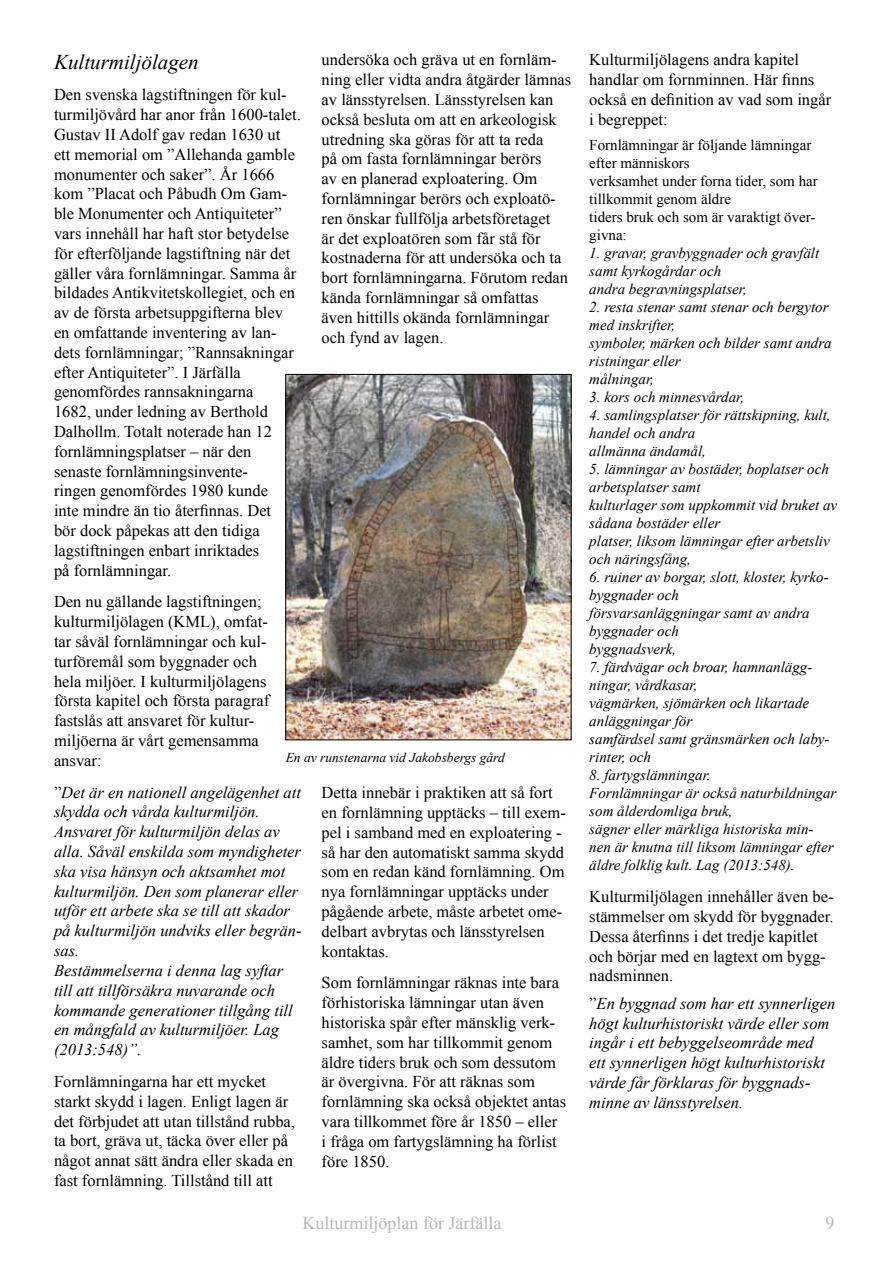
<style>
.page{position:relative;width:893px;height:1263px;background:#fff}
.page>*{position:absolute;margin:0;border:0;box-sizing:border-box;transform-origin:0 0}
.t1{font:italic 21px "Times New Roman";color:#000}
.t2{font:18px "Times New Roman";color:#b6b8ba}
.t3{font:16.5px/19.8px "Times New Roman";color:#000}
.t4{font:italic 16.5px/19.8px "Times New Roman";color:#000}
.t5{font:italic 15px/18px "Times New Roman";color:#000}
.t6{font:15px/18px "Times New Roman";color:#000}
.t7{font:italic 13.5px "Times New Roman";color:#000}
.s1{font-style:normal}
</style>
<div class="page">
<img style="left:288px;top:376px;width:281px;height:362px">
<p class="t3" style="left:322px;top:50px;width:251px">undersöka och gräva ut en fornläm&shy;ning eller vidta andra åtgärder lämnas av länsstyrelsen. Länsstyrelsen kan också besluta om att en arkeologisk utredning ska göras för att ta reda<br>på om fasta fornlämningar berörs<br>av en planerad exploatering. Om fornlämningar berörs och exploatö&shy;ren önskar fullfölja arbetsföretaget<br>är det exploatören som får stå för kostnaderna för att undersöka och ta bort fornlämningarna. Förutom redan kända fornlämningar så omfattas även hittills okända fornlämningar och fynd av lagen.</p>
<p class="t1" style="left:54px;top:47px;width:146px">Kulturmiljölagen</p>
<p class="t3" style="left:54px;top:85px;width:248px">Den svenska lagstiftningen för kul&shy;turmiljövård har anor från 1600-talet.<br>Gustav II Adolf gav redan 1630 ut ett memorial om ”Allehanda gamble monumenter och saker”. År 1666 kom ”Placat och Påbudh Om Gam&shy;ble Monumenter och Antiquiteter” vars innehåll har haft stor betydelse för efterföljande lagstiftning när det gäller våra fornlämningar. Samma år bildades Antikvitetskollegiet, och en av de första arbetsuppgifterna blev en omfattande inventering av lan&shy;dets fornlämningar; ”Rannsakningar efter Antiquiteter”. I Järfälla genomfördes rannsakningarna<br>1682, under ledning av Berthold Dalhollm. Totalt noterade han 12 fornlämningsplatser – när den senaste fornlämningsinvente-<br>ringen genomfördes 1980 kunde<br>inte mindre än tio återfinnas. Det<br>bör dock påpekas att den tidiga lagstiftningen enbart inriktades<br>på fornlämningar.</p>
<p class="t3" style="left:54px;top:592px;width:217px">Den nu gällande lagstiftningen; kulturmiljölagen (KML), omfat&shy;tar såväl fornlämningar och kul&shy;turföremål som byggnader och hela miljöer. I kulturmiljölagens första kapitel och första paragraf fastslås att ansvaret för kultur&shy;miljöerna är vårt gemensamma ansvar:</p>
<p class="t4" style="left:54px;top:782px;width:249px"><span class="s1">”</span>Det är en nationell angelägenhet att skydda och vårda kulturmiljön.<br>Ansvaret för kulturmiljön delas av alla. Såväl enskilda som myndigheter ska visa hänsyn och aktsamhet mot kulturmiljön. Den som planerar eller utför ett arbete ska se till att skador på kulturmiljön undviks eller begrän&shy;sas.<br>Bestämmelserna i denna lag syftar till att tillförsäkra nuvarande och kommande generationer tillgång till en mångfald av kulturmiljöer. Lag (2013:548)”.</p>
<p class="t3" style="left:54px;top:1071px;width:243px">Fornlämningarna har ett mycket starkt skydd i lagen. Enligt lagen är det förbjudet att utan tillstånd rubba, ta bort, gräva ut, täcka över eller på något annat sätt ändra eller skada en fast fornlämning. Tillstånd till att</p>
<p class="t7" style="left:286px;top:748px;width:221px">En av runstenarna vid Jakobsbergs gård</p>
<p class="t3" style="left:322px;top:782px;width:246px">Detta innebär i praktiken att så fort en fornlämning upptäcks – till exem&shy;pel i samband med en exploatering - så har den automatiskt samma skydd som en redan känd fornlämning. Om nya fornlämningar upptäcks under pågående arbete, måste arbetet ome&shy;delbart avbrytas och länsstyrelsen kontaktas.</p>
<p class="t3" style="left:322px;top:973px;width:246px">Som fornlämningar räknas inte bara förhistoriska lämningar utan även historiska spår efter mänsklig verk&shy;samhet, som har tillkommit genom äldre tiders bruk och som dessutom är övergivna. För att räknas som fornlämning ska också objektet antas vara tillkommet före år 1850 – eller<br>i fråga om fartygslämning ha förlist före 1850.</p>
<p class="t3" style="left:589px;top:50px;width:243px">Kulturmiljölagens andra kapitel handlar om fornminnen. Här finns också en definition av vad som ingår i begreppet:</p>
<p class="t6" style="left:589px;top:136px;width:230px">Fornlämningar är följande lämningar efter människors<br>verksamhet under forna tider, som har tillkommit genom äldre<br>tiders bruk och som är varaktigt över&shy;givna:</p>
<p class="t5" style="left:589px;top:244px;width:231px">1. gravar, gravbyggnader och gravfält samt kyrkogårdar och<br>andra begravningsplatser,</p>
<p class="t5" style="left:589px;top:298px;width:244px">2. resta stenar samt stenar och bergytor med inskrifter,<br>symboler, märken och bilder samt andra ristningar eller<br>målningar,</p>
<p class="t5" style="left:589px;top:388px;width:156px">3. kors och minnesvårdar,</p>
<p class="t5" style="left:589px;top:406px;width:243px">4. samlingsplatser för rättskipning, kult, handel och andra<br>allmänna ändamål,</p>
<p class="t5" style="left:589px;top:460px;width:249px">5. lämningar av bostäder, boplatser och arbetsplatser samt<br>kulturlager som uppkommit vid bruket av sådana bostäder eller<br>platser, liksom lämningar efter arbetsliv och näringsfång,</p>
<p class="t5" style="left:589px;top:568px;width:241px">6. ruiner av borgar, slott, kloster, kyrko&shy;byggnader och<br>försvarsanläggningar samt av andra byggnader och<br>byggnadsverk,</p>
<p class="t5" style="left:589px;top:658px;width:242px">7. färdvägar och broar, hamnanlägg&shy;ningar, vårdkasar,<br>vägmärken, sjömärken och likartade anläggningar för<br>samfärdsel samt gränsmärken och laby&shy;rinter, och</p>
<p class="t5" style="left:589px;top:766px;width:249px">8. fartygslämningar.<br>Fornlämningar är också naturbildningar som ålderdomliga bruk,<br>sägner eller märkliga historiska min&shy;nen är knutna till liksom lämningar efter äldre folklig kult. Lag (2013:548).</p>
<p class="t3" style="left:589px;top:886px;width:246px">Kulturmiljölagen innehåller även be&shy;stämmelser om skydd för byggnader.<br>Dessa återfinns i det tredje kapitlet och börjar med en lagtext om bygg&shy;nadsminnen.</p>
<p class="t4" style="left:589px;top:993px;width:248px"><span class="s1">”</span>En byggnad som har ett synnerligen högt kulturhistoriskt värde eller som ingår i ett bebyggelseområde med<br>ett synnerligen högt kulturhistoriskt värde får förklaras för byggnads&shy;minne av länsstyrelsen.</p>
<p class="t2" style="left:303px;top:1210px;width:200px">Kulturmiljöplan för Järfälla</p>
<p class="t2" style="left:825px;top:1210px;width:10px">9</p>
</div>
